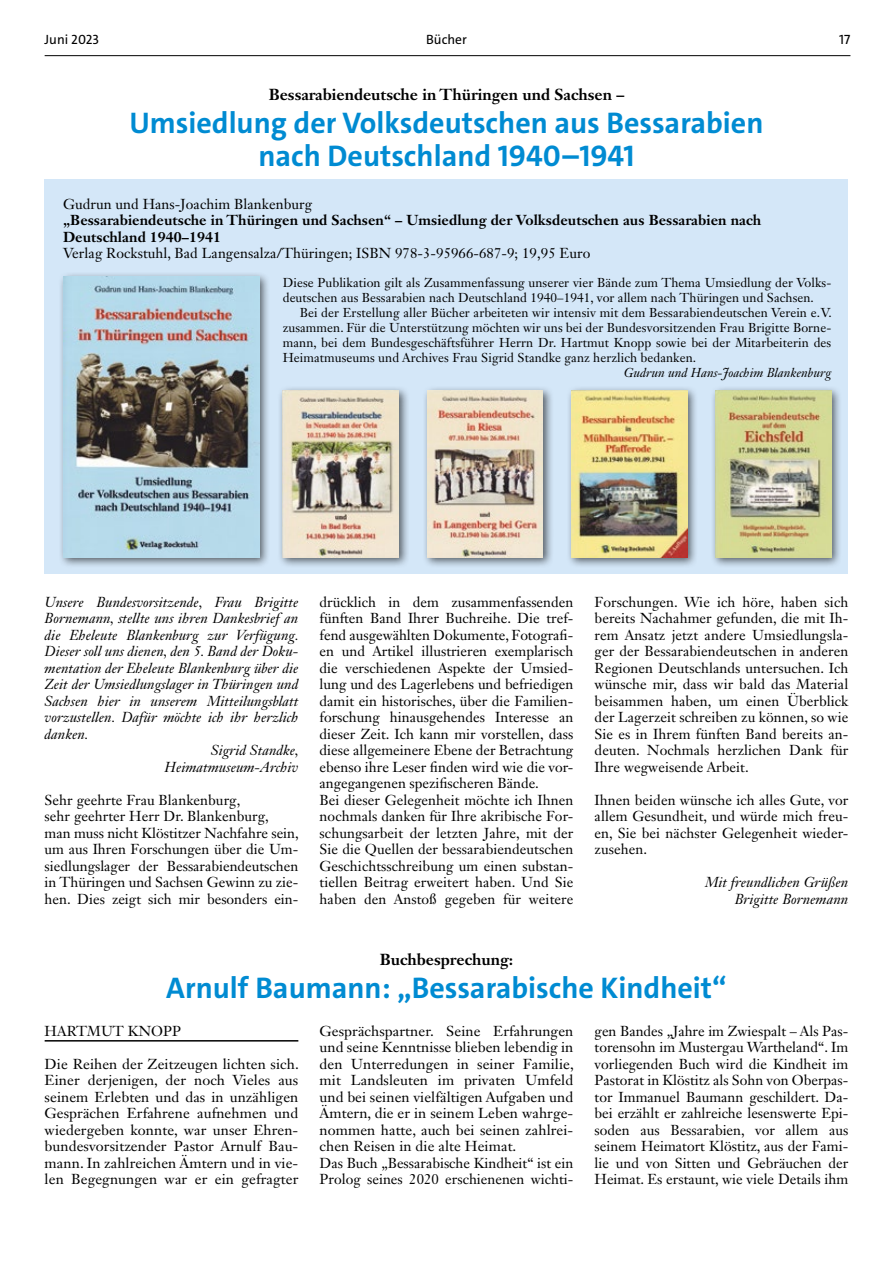
<style>
.page{position:relative;width:893px;height:1263px;background:#fff}
.page>*{position:absolute;margin:0;border:0;box-sizing:border-box;transform-origin:0 0}
.t1{font:700 30px/33px "The Sans";color:#008bd2;text-align:center}
.t2{font:700 15.75px "Janson Text LT Std";color:#000}
.t3{font:14.25px/16.5px "Janson Text LT Std";letter-spacing:.005em;color:#000;text-align:justify}
.t4{font:italic 14.25px/16.5px "Janson Text LT Std";letter-spacing:.005em;color:#000;text-align:right}
.t5{font:700 14.25px/16.5px "Janson Text LT Std";letter-spacing:.005em;color:#000}
.t6{font:13.5px "The Sans";color:#000}
.t7{font:12.75px/15px "Janson Text LT Std";letter-spacing:.005em;color:#000}
.t8{font:italic 12.75px "Janson Text LT Std";letter-spacing:.005em;color:#000}
</style>
<div class="page">
<hr style="left:45px;top:55px;width:805px;height:1px;background:#000">
<div style="left:45px;top:179px;width:803px;height:395px;background:#d4e7f8"></div>
<hr style="left:45px;top:1040px;width:253px;height:1px;background:#000">
<div style="left:58px;top:271px;width:213px;height:297px;background:#000;opacity:.6"></div>
<img style="left:63px;top:276px;width:196px;height:281px">
<div style="left:566px;top:385px;width:132px;height:184px;background:#000;opacity:.6"></div>
<img style="left:571px;top:391px;width:116px;height:166px">
<div style="left:710px;top:385px;width:133px;height:184px;background:#000;opacity:.6"></div>
<img style="left:716px;top:391px;width:115px;height:166px">
<div style="left:278px;top:385px;width:132px;height:184px;background:#000;opacity:.6"></div>
<img style="left:283px;top:391px;width:115px;height:166px">
<div style="left:422px;top:385px;width:132px;height:184px;background:#000;opacity:.6"></div>
<img style="left:427px;top:391px;width:116px;height:166px">
<p class="t6" style="left:45px;top:31px;width:56px">Juni 2023</p>
<p class="t6" style="left:426px;top:31px;width:42px">Bücher</p>
<p class="t6" style="left:839px;top:31px;width:13px">17</p>
<p class="t2" style="left:269px;top:84px;width:357px">Bessarabiendeutsche in Thüringen und Sachsen –</p>
<h1 class="t1" style="left:129px;top:107px;width:635px">Umsiedlung der Volksdeutschen aus Bessarabien nach Deutschland 1940–1941</h1>
<p class="t3" style="left:63px;top:195px;width:251px">Gudrun und Hans-Joachim Blankenburg</p>
<p class="t5" style="left:63px;top:212px;width:700px">„Bessarabiendeutsche in Thüringen und Sachsen“ – Umsiedlung der Volksdeutschen aus Bessarabien nach<br>Deutschland 1940–1941</p>
<p class="t3" style="left:63px;top:245px;width:529px">Verlag Rockstuhl, Bad Langensalza/Thüringen; ISBN 978-3-95966-687-9; 19,95 Euro</p>
<p class="t7" style="left:283px;top:275px;width:550px">Diese Publikation gilt als Zusammenfassung unserer vier Bände zum Thema Umsiedlung der Volks&shy;deutschen aus Bessarabien nach Deutschland 1940–1941, vor allem nach Thüringen und Sachsen.</p>
<p class="t7" style="left:283px;top:304px;width:550px;text-align:justify;text-indent:17px">Bei der Erstellung aller Bücher arbeiteten wir intensiv mit dem Bessarabiendeutschen Verein e.V. zusammen. Für die Unterstützung möchten wir uns bei der Bundesvorsitzenden Frau Brigitte Borne&shy;mann, bei dem Bundesgeschäftsführer Herrn Dr. Hartmut Knopp sowie bei der Mitarbeiterin des Heimatmuseums und Archives Frau Sigrid Standke ganz herzlich bedanken.</p>
<p class="t8" style="left:624px;top:364px;width:209px">Gudrun und Hans-Joachim Blankenburg</p>
<p class="t4" style="left:45px;top:594px;width:255px">Unsere Bundesvorsitzende, Frau Brigitte</p>
<p class="t4" style="left:45px;top:610px;width:255px">Bornemann, stellte uns ihren Dankesbrief an</p>
<p class="t4" style="left:45px;top:627px;width:256px">die Eheleute Blankenburg zur Verfügung.</p>
<p class="t4" style="left:45px;top:643px;width:255px">Dieser soll uns dienen, den 5. Band der Doku-</p>
<p class="t4" style="left:45px;top:660px;width:255px">mentation der Eheleute Blankenburg über die</p>
<p class="t4" style="left:45px;top:676px;width:255px">Zeit der Umsiedlungslager in Thüringen und</p>
<p class="t4" style="left:45px;top:693px;width:255px">Sachsen hier in unserem Mitteilungsblatt</p>
<p class="t4" style="left:45px;top:709px;width:255px">vorzustellen. Dafür möchte ich ihr herzlich</p>
<p class="t4" style="left:45px;top:726px;width:45px">danken.</p>
<p class="t4" style="left:211px;top:742px;width:90px">Sigrid Standke,</p>
<p class="t4" style="left:165px;top:759px;width:135px">Heimatmuseum-Archiv</p>
<p class="t3" style="left:45px;top:791px;width:256px;text-align:left">Sehr geehrte Frau Blankenburg,<br>sehr geehrter Herr Dr. Blankenburg,<br>man muss nicht Klöstitzer Nachfahre sein, um aus Ihren Forschungen über die Um&shy;siedlungslager der Bessarabiendeutschen in Thüringen und Sachsen Gewinn zu zie&shy;hen. Dies zeigt sich mir besonders ein-</p>
<p class="t3" style="left:320px;top:593px;width:255px;text-align:left">drücklich in dem zusammenfassenden fünften Band Ihrer Buchreihe. Die tref&shy;fend ausgewählten Dokumente, Fotografi&shy;en und Artikel illustrieren exemplarisch die verschiedenen Aspekte der Umsied&shy;lung und des Lagerlebens und befriedigen damit ein historisches, über die Familien&shy;forschung hinausgehendes Interesse an dieser Zeit. Ich kann mir vorstellen, dass diese allgemeinere Ebene der Betrachtung ebenso ihre Leser finden wird wie die vor&shy;angegangenen spezifischeren Bände.<br>Bei dieser Gelegenheit möchte ich Ihnen nochmals danken für Ihre akribische For&shy;schungsarbeit der letzten Jahre, mit der Sie die Quellen der bessarabiendeutschen Geschichtsschreibung um einen substan&shy;tiellen Beitrag erweitert haben. Und Sie haben den Anstoß gegeben für weitere</p>
<p class="t3" style="left:595px;top:593px;width:255px">Forschungen. Wie ich höre, haben sich bereits Nachahmer gefunden, die mit Ih&shy;rem Ansatz jetzt andere Umsiedlungsla&shy;ger der Bessarabiendeutschen in anderen Regionen Deutschlands untersuchen. Ich wünsche mir, dass wir bald das Material beisammen haben, um einen Überblick der Lagerzeit schreiben zu können, so wie Sie es in Ihrem fünften Band bereits an&shy;deuten. Nochmals herzlichen Dank für Ihre wegweisende Arbeit.</p>
<p class="t3" style="left:595px;top:791px;width:255px">Ihnen beiden wünsche ich alles Gute, vor allem Gesundheit, und würde mich freu&shy;en, Sie bei nächster Gelegenheit wieder&shy;zusehen.</p>
<p class="t4" style="left:705px;top:874px;width:145px">Mit freundlichen Grüßen<br>Brigitte Bornemann</p>
<p class="t2" style="left:380px;top:949px;width:135px">Buchbesprechung:</p>
<h1 class="t1" style="left:166px;top:972px;width:562px">Arnulf Baumann: „Bessarabische Kindheit“</h1>
<p class="t3" style="left:320px;top:1022px;width:256px;text-align:left">Gesprächspartner. Seine Erfahrungen und seine Kenntnisse blieben lebendig in den Unterredungen in seiner Familie, mit Landsleuten im privaten Umfeld und bei seinen vielfältigen Aufgaben und Ämtern, die er in seinem Leben wahrge&shy;nommen hatte, auch bei seinen zahlrei&shy;chen Reisen in die alte Heimat.<br>Das Buch „Bessarabische Kindheit“ ist ein Prolog seines 2020 erschienenen wichti-</p>
<p class="t3" style="left:595px;top:1022px;width:255px">gen Bandes „Jahre im Zwiespalt – Als Pas&shy;torensohn im Mustergau Wartheland“. Im vorliegenden Buch wird die Kindheit im Pastorat in Klöstitz als Sohn von Oberpas&shy;tor Immanuel Baumann geschildert. Da&shy;bei erzählt er zahlreiche lesenswerte Epi&shy;soden aus Bessarabien, vor allem aus seinem Heimatort Klöstitz, aus der Fami&shy;lie und von Sitten und Gebräuchen der Heimat. Es erstaunt, wie viele Details ihm</p>
<p class="t3" style="left:45px;top:1022px;width:138px">HARTMUT KNOPP</p>
<p class="t3" style="left:45px;top:1055px;width:256px">Die Reihen der Zeitzeugen lichten sich.<br>Einer derjenigen, der noch Vieles aus seinem Erlebten und das in unzähligen Gesprächen Erfahrene aufnehmen und wiedergeben konnte, war unser Ehren&shy;bundesvorsitzender Pastor Arnulf Bau&shy;mann. In zahlreichen Ämtern und in vie&shy;len Begegnungen war er ein gefragter</p>
</div>
